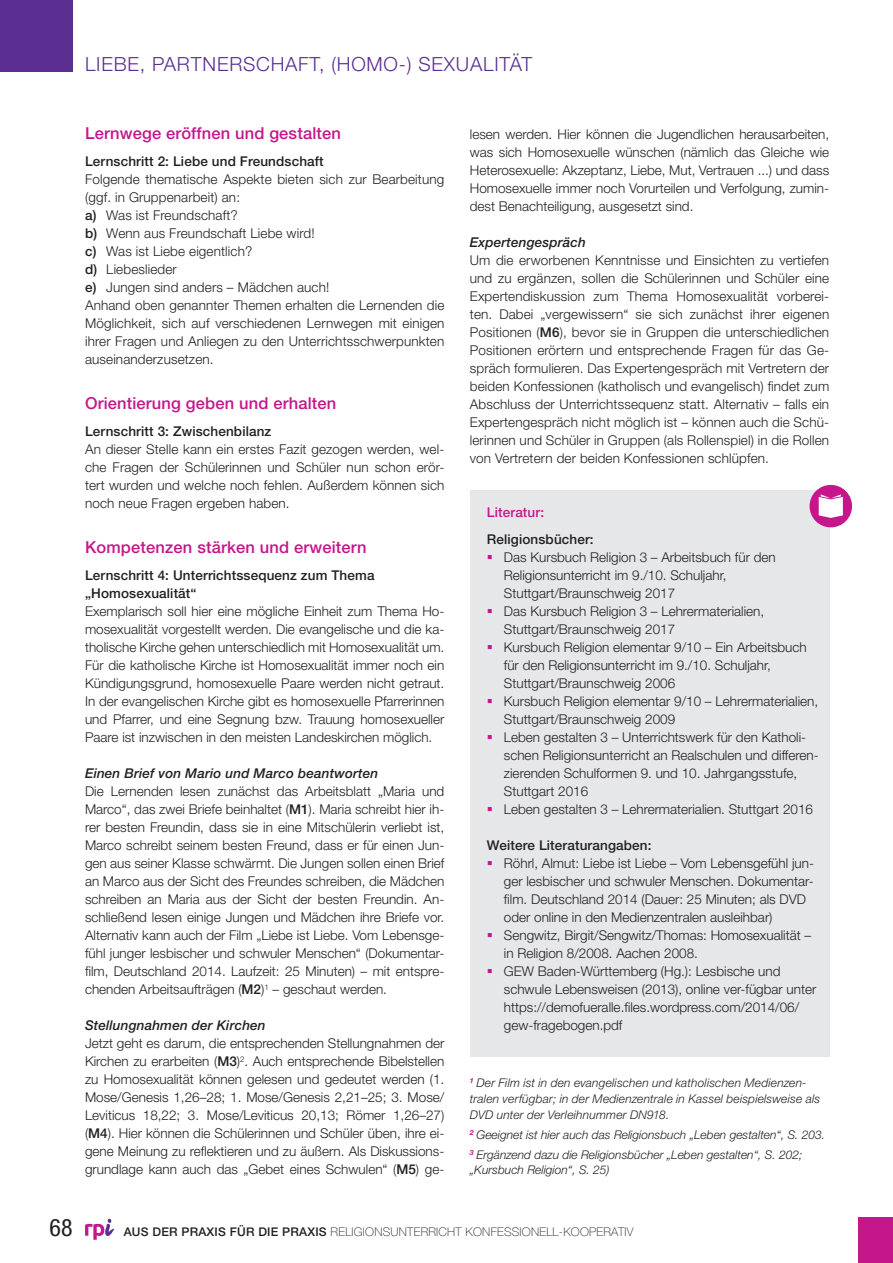
<style>
.page{position:relative;width:893px;height:1263px;background:#fff}
.page>*{position:absolute;margin:0;border:0;box-sizing:border-box;transform-origin:0 0}
.t1{font:condensed 24px "Helvetica Neue";color:#231f20}
.t2{font:300 19.5px "Helvetica Neue LT Pro";letter-spacing:.04em;color:#5b2e91}
.t3{font:500 16.5px "Helvetica Neue LT Pro";letter-spacing:.01em;color:#c5168c}
.t4{font:300 13.5px/18px "Helvetica Neue LT Pro";color:#231f20;text-align:justify}
.t5{font:500 13.5px/18px "Helvetica Neue LT Pro";letter-spacing:.01em;color:#231f20}
.t6{font:italic 500 13.5px "Helvetica Neue LT Pro";letter-spacing:.01em;color:#231f20}
.t7{font:500 13.5px "Helvetica Neue LT Pro";letter-spacing:.01em;color:#c5168c}
.t8{font:italic 300 12px/15.8px "Helvetica Neue LT Pro";color:#231f20}
.t9{font:100 12px "Helvetica Neue LT Pro";letter-spacing:.02em;color:#231f20}
.s1{font-weight:500}
</style>
<div class="page">
<div style="left:858px;top:1217px;width:35px;height:46px;background:#c5168c"></div>
<div style="left:0;top:0;width:73px;height:71px;background:#5b2e91"></div>
<svg style="left:85px;top:1219px;width:29px;height:21px"></svg>
<div style="left:470px;top:490px;width:360px;height:567px;background:#e6e7e9"></div>
<svg style="left:809px;top:484px;width:43px;height:44px"></svg>
<h2 class="t2" style="left:85px;top:52px;width:449px">LIEBE, PARTNERSCHAFT, (HOMO-) SEXUALITÄT</h2>
<p class="t3" style="left:85px;top:123px;width:257px">Lernwege eröffnen und gestalten</p>
<p class="t5" style="left:85px;top:152px;width:240px">Lernschritt 2: Liebe und Freundschaft</p>
<p class="t4" style="left:85px;top:170px;width:361px;text-align:left">Folgende thematische Aspekte bieten sich zur Bearbeitung (ggf. in Gruppenarbeit) an:<br><span class="s1">a)</span> Was ist Freundschaft?<br><span class="s1">b)</span> Wenn aus Freundschaft Liebe wird!<br><span class="s1">c)</span> Was ist Liebe eigentlich?<br><span class="s1">d)</span> Liebeslieder<br><span class="s1">e)</span> Jungen sind anders – Mädchen auch!<br>Anhand oben genannter Themen erhalten die Lernenden die Möglichkeit, sich auf verschiedenen Lernwegen mit einigen ihrer Fragen und Anliegen zu den Unterrichtsschwerpunkten auseinanderzusetzen.</p>
<p class="t3" style="left:85px;top:393px;width:253px">Orientierung geben und erhalten</p>
<p class="t5" style="left:85px;top:422px;width:188px">Lernschritt 3: Zwischenbilanz</p>
<p class="t4" style="left:85px;top:440px;width:361px">An dieser Stelle kann ein erstes Fazit gezogen werden, wel&shy;che Fragen der Schülerinnen und Schüler nun schon erör&shy;tert wurden und welche noch fehlen. Außerdem können sich noch neue Fragen ergeben haben.</p>
<p class="t3" style="left:85px;top:537px;width:283px">Kompetenzen stärken und erweitern</p>
<p class="t5" style="left:85px;top:566px;width:291px">Lernschritt 4: Unterrichtssequenz zum Thema „Homosexualität“</p>
<p class="t4" style="left:85px;top:602px;width:361px">Exemplarisch soll hier eine mögliche Einheit zum Thema Ho&shy;mosexualität vorgestellt werden. Die evangelische und die ka&shy;tholische Kirche gehen unterschiedlich mit Homosexualität um.<br>Für die katholische Kirche ist Homosexualität immer noch ein Kündigungsgrund, homosexuelle Paare werden nicht getraut.<br>In der evangelischen Kirche gibt es homosexuelle Pfarrerinnen und Pfarrer, und eine Segnung bzw. Trauung homosexueller Paare ist inzwischen in den meisten Landeskirchen möglich.</p>
<p class="t6" style="left:85px;top:765px;width:295px">Einen Brief von Mario und Marco beantworten</p>
<p class="t4" style="left:85px;top:782px;width:361px">Die Lernenden lesen zunächst das Arbeitsblatt „Maria und Marco“, das zwei Briefe beinhaltet (<span class="s1">M1</span>). Maria schreibt hier ih&shy;rer besten Freundin, dass sie in eine Mitschülerin verliebt ist, Marco schreibt seinem besten Freund, dass er für einen Jun&shy;gen aus seiner Klasse schwärmt. Die Jungen sollen einen Brief an Marco aus der Sicht des Freundes schreiben, die Mädchen schreiben an Maria aus der Sicht der besten Freundin. An&shy;schließend lesen einige Jungen und Mädchen ihre Briefe vor.<br>Alternativ kann auch der Film „Liebe ist Liebe. Vom Lebensge&shy;fühl junger lesbischer und schwuler Menschen“ (Dokumentar&shy;film, Deutschland 2014. Laufzeit: 25 Minuten) – mit entspre&shy;chenden Arbeitsaufträgen (<span class="s1">M2</span>)<sup>1</sup> – geschaut werden.</p>
<p class="t6" style="left:85px;top:1017px;width:182px">Stellungnahmen der Kirchen</p>
<p class="t4" style="left:85px;top:1034px;width:361px">Jetzt geht es darum, die entsprechenden Stellungnahmen der Kirchen zu erarbeiten (<span class="s1">M3</span>)<sup>2</sup>. Auch entsprechende Bibelstellen zu Homosexualität können gelesen und gedeutet werden (1.<br>Mose/Genesis 1,26–28; 1. Mose/Genesis 2,21–25; 3. Mose/ Leviticus 18,22; 3. Mose/Leviticus 20,13; Römer 1,26–27) (<span class="s1">M4</span>). Hier können die Schülerinnen und Schüler üben, ihre ei&shy;gene Meinung zu reflektieren und zu äußern. Als Diskussions&shy;grundlage kann auch das „Gebet eines Schwulen“ (<span class="s1">M5</span>) ge-</p>
<p class="t4" style="left:470px;top:125px;width:361px">lesen werden. Hier können die Jugendlichen herausarbeiten, was sich Homosexuelle wünschen (nämlich das Gleiche wie Heterosexuelle: Akzeptanz, Liebe, Mut, Vertrauen ...) und dass Homosexuelle immer noch Vorurteilen und Verfolgung, zumin&shy;dest Benachteiligung, ausgesetzt sind.</p>
<p class="t6" style="left:470px;top:234px;width:118px">Expertengespräch</p>
<p class="t4" style="left:470px;top:251px;width:361px">Um die erworbenen Kenntnisse und Einsichten zu vertiefen und zu ergänzen, sollen die Schülerinnen und Schüler eine Expertendiskussion zum Thema Homosexualität vorberei&shy;ten. Dabei „vergewissern“ sie sich zunächst ihrer eigenen Positionen (<span class="s1">M6</span>), bevor sie in Gruppen die unterschiedlichen Positionen erörtern und entsprechende Fragen für das Ge&shy;spräch formulieren. Das Expertengespräch mit Vertretern der beiden Konfessionen (katholisch und evangelisch) findet zum Abschluss der Unterrichtssequenz statt. Alternativ – falls ein Expertengespräch nicht möglich ist – können auch die Schü&shy;lerinnen und Schüler in Gruppen (als Rollenspiel) in die Rollen von Vertretern der beiden Konfessionen schlüpfen.</p>
<p class="t7" style="left:487px;top:504px;width:59px">Literatur:</p>
<p class="t5" style="left:487px;top:530px;width:108px">Religionsbücher:</p>
<p class="t4" style="left:504px;top:548px;width:316px;text-align:left">Das Kursbuch Religion 3 – Arbeitsbuch für den Religionsunterricht im 9./10. Schuljahr, Stuttgart/Braunschweig 2017<br>Das Kursbuch Religion 3 – Lehrermaterialien, Stuttgart/Braunschweig 2017<br>Kursbuch Religion elementar 9/10 – Ein Arbeitsbuch für den Religionsunterricht im 9./10. Schuljahr, Stuttgart/Braunschweig 2006<br>Kursbuch Religion elementar 9/10 – Lehrermaterialien, Stuttgart/Braunschweig 2009<br>Leben gestalten 3 – Unterrichtswerk für den Katholi&shy;schen Religionsunterricht an Realschulen und differen&shy;zierenden Schulformen 9. und 10. Jahrgangsstufe, Stuttgart 2016<br>Leben gestalten 3 – Lehrermaterialien. Stuttgart 2016</p>
<p class="t5" style="left:487px;top:836px;width:166px">Weitere Literaturangaben:</p>
<p class="t4" style="left:504px;top:854px;width:314px;text-align:left">Röhrl, Almut: Liebe ist Liebe – Vom Lebensgefühl jun&shy;ger lesbischer und schwuler Menschen. Dokumentar&shy;film. Deutschland 2014 (Dauer: 25 Minuten; als DVD oder online in den Medienzentralen ausleihbar)<br>Sengwitz, Birgit/Sengwitz/Thomas: Homosexualität – in Religion 8/2008. Aachen 2008.<br>GEW Baden-Württemberg (Hg.): Lesbische und schwule Lebensweisen (2013), online ver-fügbar unter https://demofueralle.files.wordpress.com/2014/06/ gew-fragebogen.pdf</p>
<p class="t8" style="left:470px;top:1075px;width:352px"><sup>1</sup> Der Film ist in den evangelischen und katholischen Medienzen&shy;tralen verfügbar; in der Medienzentrale in Kassel beispielsweise als<br>DVD unter der Verleihnummer DN918.</p>
<p class="t8" style="left:470px;top:1124px;width:357px;line-height:20px"><sup>2</sup> Geeignet ist hier auch das Religionsbuch „Leben gestalten“, S. 203.<br><sup>3</sup> Ergänzend dazu die Religionsbücher „Leben gestalten“, S. 202;</p>
<p class="t8" style="left:470px;top:1162px;width:141px">„Kursbuch Religion“, S. 25)</p>
<h1 class="t1" style="left:50px;top:1213px;width:25px">68</h1>
<p class="t9" style="left:124px;top:1224px;width:511px"><span class="s1">AUS DER PRAXIS FÜR DIE PRAXIS</span> RELIGIONSUNTERRICHT KONFESSIONELL-KOOPERATIV</p>
</div>
